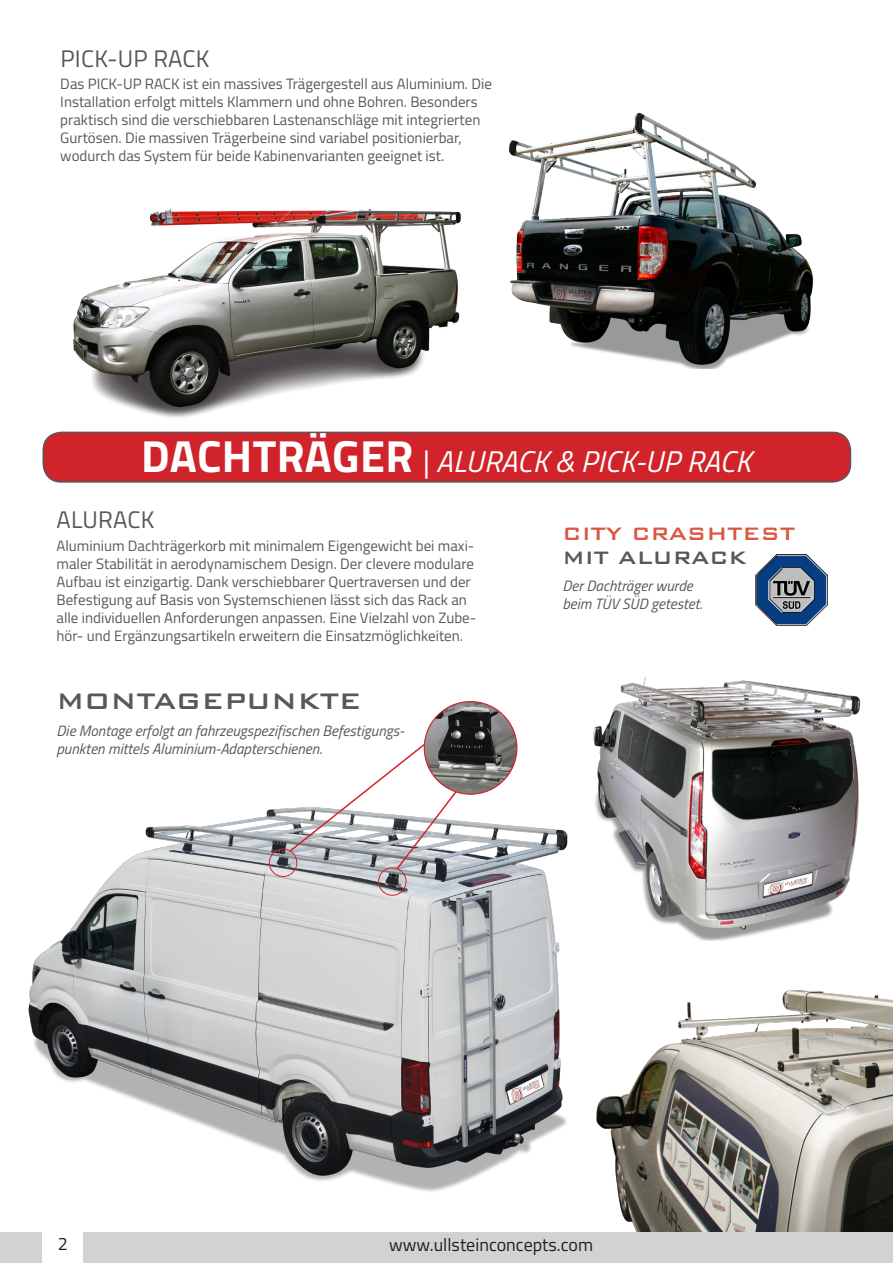
<style>
.page{position:relative;width:893px;height:1263px;background:#fff}
.page>*{position:absolute;margin:0;border:0;box-sizing:border-box;transform-origin:0 0}
.HEAD_1_weiss_rot{font:italic 30px "Titillium";letter-spacing:.01em;color:#fff}
.Head_2_grau{font:500 30px "Bank Gothic BT";color:#57585a}
.Head_2_grau-2{font:500 24px/24px "Bank Gothic BT";color:#d95842}
.Headline_Fliestext_s{font:24px "Titillium";letter-spacing:.01em;color:#57585a}
.t1{font:18px "Titillium";color:#231f20}
.Fliestext_schwarz{font:15px/18px "Titillium";color:#57585a}
.Fliestext_schwarz_en{font:italic 15px/18px "Titillium";color:#57585a}
.s1{font-weight:700;font-style:normal;font-size:45px}
.s2{color:#57585a}
</style>
<div class="page">
<img style="left:646px;top:940px;width:247px;height:292px">
<img style="left:73px;top:208px;width:346px;height:210px">
<img style="left:28px;top:766px;width:618px;height:466px">
<div style="left:43px;top:432px;width:807px;height:50px;background:#d1232a;border-radius:18px"></div>
<div style="left:43px;top:432px;width:808px;height:51px;border:2px solid #57585a;border-radius:18px"></div>
<div style="left:378px;top:867px;width:28px;height:29px;border:1px solid #d1232a;border-radius:50%"></div>
<div style="left:269px;top:848px;width:28px;height:29px;border:1px solid #d1232a;border-radius:50%"></div>
<svg style="left:287px;top:737px;width:183px;height:134px"></svg>
<img style="left:424px;top:702px;width:93px;height:92px;border-radius:46px">
<img style="left:562px;top:677px;width:299px;height:263px">
<img style="left:756px;top:554px;width:71px;height:72px">
<img style="left:390px;top:112px;width:424px;height:256px">
<div style="left:0;top:1232px;width:893px;height:31px;background:#d1d2d4"></div>
<div style="left:43px;top:1232px;width:40px;height:31px;background:#fff"></div>
<p class="Headline_Fliestext_s" style="left:60px;top:41px;width:150px">PICK-UP RACK</p>
<p class="Fliestext_schwarz" style="left:60px;top:74px;width:433px">Das PICK-UP RACK ist ein massives Trägergestell aus Aluminium. Die Installation erfolgt mittels Klammern und ohne Bohren. Besonders praktisch sind die verschiebbaren Lastenanschläge mit integrierten Gurtösen. Die massiven Trägerbeine sind variabel positionierbar, wodurch das System für beide Kabinenvarianten geeignet ist.</p>
<p class="HEAD_1_weiss_rot" style="left:141px;top:440px;width:611px"><span class="s1">DACHTRÄGER</span> | ALURACK &amp; PICK-UP RACK</p>
<p class="Headline_Fliestext_s" style="left:57px;top:502px;width:99px">ALURACK</p>
<p class="Fliestext_schwarz" style="left:56px;top:536px;width:421px">Aluminium Dachträgerkorb mit minimalem Eigengewicht bei maxi&shy;maler Stabilität in aerodynamischem Design. Der clevere modulare Aufbau ist einzigartig. Dank verschiebbarer Quertraversen und der Befestigung auf Basis von Systemschienen lässt sich das Rack an alle individuellen Anforderungen anpassen. Eine Vielzahl von Zube&shy;hör- und Ergänzungsartikeln erweitern die Einsatzmöglichkeiten.</p>
<p class="Head_2_grau" style="left:56px;top:685px;width:306px">MONTAGEPUNKTE</p>
<p class="Fliestext_schwarz_en" style="left:56px;top:721px;width:349px">Die Montage erfolgt an fahrzeugspezifischen Befestigungs&shy;punkten mittels Aluminium-Adapterschienen.</p>
<p class="Head_2_grau-2" style="left:562px;top:522px;width:234px">CITY CRASHTEST<br><span class="s2">MIT ALURACK</span></p>
<p class="Fliestext_schwarz_en" style="left:562px;top:576px;width:141px">Der Dachträger wurde beim TÜV SÜD getestet.</p>
<p class="t1" style="left:58px;top:1230px;width:12px">2</p>
<p class="t1" style="left:389px;top:1231px;width:205px">www.ullsteinconcepts.com</p>
</div>
